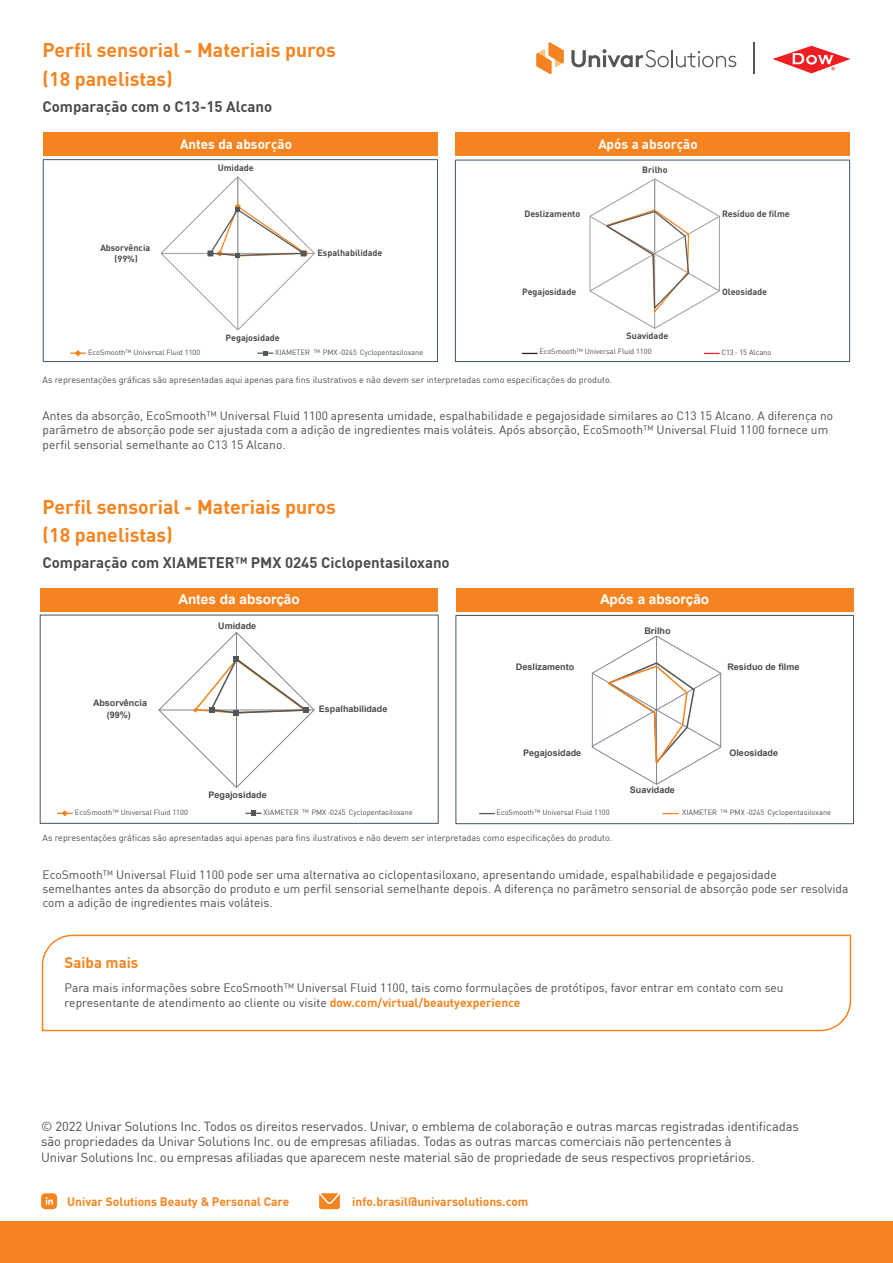
<style>
.page{position:relative;width:893px;height:1263px;background:#fff}
.page>*{position:absolute;margin:0;border:0;box-sizing:border-box;transform-origin:0 0}
.t1{font:700 19.5px "DIN Pro";color:#f58420}
.t2{font:700 15px "DIN Pro";color:#4b4c4d}
.t3{font:700 15px "DIN Pro";color:#f58420}
.t4{font:700 13.5px "DIN Pro";color:#fff}
.t5{font:700 13.5px "Arial";color:#fff}
.t6{font:12.9px/15.6px "DIN Pro";letter-spacing:-.01em;color:#4b4c4d}
.t7{font:12px/14.4px "DIN Pro";color:#4b4c4d}
.t8{font:700 12px "DIN Pro";color:#f58420}
.t9{font:9px "DIN Pro";color:#4b4c4d}
.t10{font:700 9px/10.5px "DIN Pro";color:#4b4c4d;text-align:center}
.t11{font:700 9px/12px "Arial";color:#4b4c4d;text-align:center}
.t12{font:7.5px "DIN Pro";letter-spacing:-.005em;color:#4b4c4d}
.s1{font-weight:700;color:#f58420}
</style>
<div class="page">
<svg style="left:571px;top:49px;width:165px;height:18px"></svg>
<svg style="left:536px;top:42px;width:27px;height:32px"></svg>
<svg style="left:772px;top:46px;width:78px;height:27px"></svg>
<hr style="left:753px;top:43px;width:2px;height:31px;background:#545759">
<svg style="left:161px;top:176px;width:154px;height:155px"></svg>
<div style="left:43px;top:159px;width:395px;height:203px;border:1px solid #405465"></div>
<svg style="left:70px;top:350px;width:16px;height:6px"></svg>
<svg style="left:257px;top:351px;width:16px;height:5px"></svg>
<div style="left:43px;top:133px;width:394px;height:23px;background:#f58420"></div>
<div style="left:455px;top:133px;width:395px;height:23px;background:#f58420"></div>
<svg style="left:589px;top:178px;width:131px;height:151px"></svg>
<div style="left:455px;top:160px;width:395px;height:202px;border:1px solid #405465"></div>
<svg style="left:522px;top:353px;width:16px;height:1px"></svg>
<svg style="left:704px;top:353px;width:16px;height:1px"></svg>
<div style="left:455px;top:615px;width:399px;height:209px;border:1px solid #405465"></div>
<div style="left:40px;top:615px;width:399px;height:209px;border:1px solid #405465"></div>
<svg style="left:592px;top:636px;width:129px;height:149px"></svg>
<div style="left:41px;top:588px;width:397px;height:23px;background:#f58420"></div>
<div style="left:456px;top:588px;width:397px;height:23px;background:#f58420"></div>
<svg style="left:57px;top:810px;width:16px;height:6px"></svg>
<svg style="left:246px;top:811px;width:16px;height:5px"></svg>
<svg style="left:479px;top:813px;width:16px;height:1px"></svg>
<svg style="left:662px;top:813px;width:16px;height:1px"></svg>
<svg style="left:158px;top:632px;width:157px;height:156px"></svg>
<svg style="left:41px;top:934px;width:811px;height:98px"></svg>
<div style="left:41px;top:1193px;width:16px;height:16px;background:#f58420;border-radius:4px"></div>
<svg style="left:46px;top:1197px;width:7px;height:8px"></svg>
<svg style="left:319px;top:1193px;width:21px;height:16px"></svg>
<div style="left:0;top:1221px;width:893px;height:42px;background:#f58420"></div>
<p class="t1" style="left:43px;top:35px;width:295px">Perfil sensorial - Materiais puros</p>
<p class="t1" style="left:43px;top:64px;width:132px">(18 panelistas)</p>
<p class="t2" style="left:43px;top:95px;width:231px">Comparação com o C13-15 Alcano</p>
<p class="t10" style="left:100px;top:242px;width:51px">Absorvência (99%)</p>
<p class="t4" style="left:180px;top:133px;width:113px">Antes da absorção</p>
<p class="t4" style="left:598px;top:133px;width:101px">Após a absorção</p>
<p class="t10" style="left:642px;top:164px;width:27px">Brilho</p>
<p class="t10" style="left:218px;top:162px;width:38px">Umidade</p>
<p class="t10" style="left:317px;top:247px;width:67px">Espalhabilidade</p>
<p class="t10" style="left:524px;top:208px;width:57px">Deslizamento</p>
<p class="t10" style="left:722px;top:208px;width:69px">Resíduo de filme</p>
<p class="t10" style="left:522px;top:286px;width:56px">Pegajosidade</p>
<p class="t10" style="left:722px;top:286px;width:47px">Oleosidade</p>
<p class="t10" style="left:225px;top:332px;width:56px">Pegajosidade</p>
<p class="t12" style="left:88px;top:346px;width:114px">EcoSmooth™ Universal Fluid 1100</p>
<p class="t12" style="left:275px;top:346px;width:149px">XIAMETER <sup>TM</sup> PMX -0245 Cyclopentasiloxane</p>
<p class="t10" style="left:626px;top:330px;width:43px">Suavidade</p>
<p class="t12" style="left:539px;top:346px;width:114px">EcoSmooth™ Universal Fluid 1100</p>
<p class="t12" style="left:721px;top:346px;width:52px">C13 - 15 Alcano</p>
<p class="t9" style="left:43px;top:373px;width:571px">As representações gráficas são apresentadas aqui apenas para fins ilustrativos e não devem ser interpretadas como especificações do produto.</p>
<p class="t7" style="left:43px;top:408px;width:792px">Antes da absorção, EcoSmooth™ Universal Fluid 1100 apresenta umidade, espalhabilidade e pegajosidade similares ao C13 15 Alcano. A diferença no parâmetro de absorção pode ser ajustada com a adição de ingredientes mais voláteis. Após absorção, EcoSmooth™ Universal Fluid 1100 fornece um perfil sensorial semelhante ao C13 15 Alcano.</p>
<p class="t1" style="left:43px;top:492px;width:295px">Perfil sensorial - Materiais puros</p>
<p class="t1" style="left:43px;top:520px;width:132px">(18 panelistas)</p>
<p class="t2" style="left:43px;top:551px;width:409px">Comparação com XIAMETER™ PMX 0245 Ciclopentasiloxano</p>
<p class="t5" style="left:179px;top:590px;width:123px">Antes da absorção</p>
<p class="t5" style="left:600px;top:590px;width:111px">Após a absorção</p>
<p class="t11" style="left:93px;top:696px;width:55px">Absorvência (99%)</p>
<p class="t11" style="left:218px;top:619px;width:40px">Umidade</p>
<p class="t11" style="left:209px;top:789px;width:60px">Pegajosidade</p>
<p class="t11" style="left:319px;top:703px;width:70px">Espalhabilidade</p>
<p class="t11" style="left:644px;top:625px;width:28px">Brilho</p>
<p class="t11" style="left:516px;top:661px;width:60px">Deslizamento</p>
<p class="t11" style="left:727px;top:661px;width:74px">Resíduo de filme</p>
<p class="t11" style="left:523px;top:747px;width:60px">Pegajosidade</p>
<p class="t11" style="left:729px;top:747px;width:50px">Oleosidade</p>
<p class="t11" style="left:630px;top:784px;width:47px">Suavidade</p>
<p class="t12" style="left:75px;top:806px;width:115px">EcoSmooth™ Universal Fluid 1100</p>
<p class="t12" style="left:264px;top:806px;width:151px">XIAMETER <sup>TM</sup> PMX -0245 Cyclopentasiloxane</p>
<p class="t12" style="left:497px;top:806px;width:115px">EcoSmooth™ Universal Fluid 1100</p>
<p class="t12" style="left:682px;top:806px;width:151px">XIAMETER <sup>TM</sup> PMX -0245 Cyclopentasiloxane</p>
<p class="t9" style="left:43px;top:831px;width:571px">As representações gráficas são apresentadas aqui apenas para fins ilustrativos e não devem ser interpretadas como especificações do produto.</p>
<p class="t7" style="left:43px;top:866px;width:736px">EcoSmooth™ Universal Fluid 1100 pode ser uma alternativa ao ciclopentasiloxano, apresentando umidade, espalhabilidade e pegajosidade</p>
<p class="t7" style="left:43px;top:881px;width:807px">semelhantes antes da absorção do produto e um perfil sensorial semelhante depois. A diferença no parâmetro sensorial de absorção pode ser resolvida com a adição de ingredientes mais voláteis.</p>
<p class="t3" style="left:65px;top:951px;width:75px">Saiba mais</p>
<p class="t7" style="left:65px;top:980px;width:721px">Para mais informações sobre EcoSmooth™ Universal Fluid 1100, tais como formulações de protótipos, favor entrar em contato com seu representante de atendimento ao cliente ou visite <span class="s1">dow.com/virtual/beautyexperience</span></p>
<p class="t6" style="left:41px;top:1117px;width:759px">© 2022 Univar Solutions Inc. Todos os direitos reservados. Univar, o emblema de colaboração e outras marcas registradas identificadas são propriedades da Univar Solutions Inc. ou de empresas afiliadas. Todas as outras marcas comerciais não pertencentes à<br>Univar Solutions Inc. ou empresas afiliadas que aparecem neste material são de propriedade de seus respectivos proprietários.</p>
<p class="t8" style="left:67px;top:1192px;width:224px">Univar Solutions Beauty &amp; Personal Care</p>
<p class="t8" style="left:352px;top:1192px;width:178px">info.brasil@univarsolutions.com</p>
</div>
